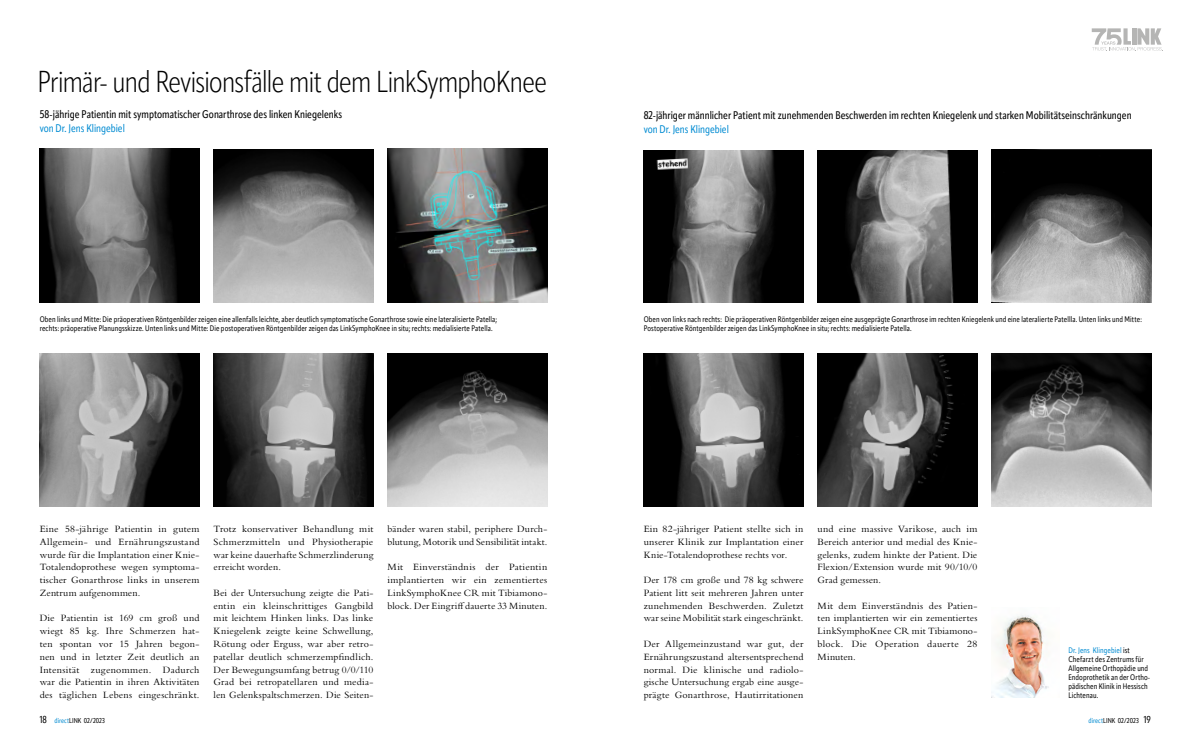
<style>
.page{position:relative;width:1191px;height:752px;background:#fff}
.page>*{position:absolute;margin:0;border:0;box-sizing:border-box;transform-origin:0 0}
.t1{font:300 30px "Apparat Cond";letter-spacing:-.02em;color:#000}
.t2{font:500 11px "Apparat Cond";color:#000}
.t3{font:11px "Apparat Cond";color:#008bd2}
.t4{font:10px/12.8px "Bembo MT Pro";letter-spacing:.015em;color:#000;text-align:justify}
.t5{font:8px/9px "Apparat Cond";letter-spacing:.01em;color:#000}
.t6{font:7px "Apparat Cond";letter-spacing:.01em;color:#000}
.s1{color:#008bd2}
.s2{font-size:10px}
.s3{font-size:9.9px}
</style>
<div class="page">
<img style="left:40px;top:149px;width:159px;height:153px">
<img style="left:214px;top:149px;width:159px;height:153px">
<img style="left:387px;top:149px;width:160px;height:153px">
<img style="left:40px;top:353px;width:159px;height:153px">
<img style="left:643px;top:150px;width:160px;height:152px">
<img style="left:817px;top:150px;width:160px;height:152px">
<img style="left:643px;top:353px;width:160px;height:153px">
<img style="left:817px;top:353px;width:160px;height:153px">
<img style="left:991px;top:150px;width:160px;height:152px">
<img style="left:991px;top:615px;width:58px;height:82px">
<img style="left:214px;top:353px;width:159px;height:153px">
<img style="left:387px;top:353px;width:160px;height:153px">
<img style="left:991px;top:353px;width:160px;height:153px">
<svg style="left:1091px;top:28px;width:72px;height:23px"></svg>
<h1 class="t1" style="left:38px;top:64px;width:511px">Primär- und Revisionsfälle mit dem LinkSymphoKnee</h1>
<p class="t2" style="left:40px;top:108px;width:304px">58-jährige Patientin mit symptomatischer Gonarthrose des linken Kniegelenks</p>
<p class="t3" style="left:40px;top:122px;width:87px">von Dr. Jens Klingebiel</p>
<p class="t2" style="left:643px;top:109px;width:489px">82-jähriger männlicher Patient mit zunehmenden Beschwerden im rechten Kniegelenk und starken Mobilitätseinschränkungen</p>
<p class="t3" style="left:643px;top:123px;width:87px">von Dr. Jens Klingebiel</p>
<p class="t5" style="left:40px;top:314px;width:459px">Oben links und Mitte: Die präoperativen Röntgenbilder zeigen eine allenfalls leichte, aber deutlich symptomatische Gonarthrose sowie eine lateralisierte Patella; rechts: präoperative Planungsskizze. Unten links und Mitte: Die postoperativen Röntgenbilder zeigen das LinkSymphoKnee in situ; rechts: medialisierte Patella.</p>
<p class="t5" style="left:643px;top:314px;width:500px">Oben von links nach rechts: Die präoperativen Röntgenbilder zeigen eine ausgeprägte Gonarthrose im rechten Kniegelenk und eine lateralierte Patellla. Unten links und Mitte:<br>Postoperative Röntgenbilder zeigen das LinkSymphoKnee in situ; rechts: medialisierte Patella.</p>
<p class="t4" style="left:40px;top:522px;width:161px">Eine 58-jährige Patientin in gutem Allgemein- und Ernährungszustand wurde für die Implantation einer Knie-Totalendoprothese wegen symptoma&shy;tischer Gonarthrose links in unserem Zentrum aufgenommen.</p>
<p class="t4" style="left:40px;top:611px;width:161px">Die Patientin ist 169 cm groß und wiegt 85 kg. Ihre Schmerzen hat&shy;ten spontan vor 15 Jahren begon&shy;nen und in letzter Zeit deutlich an Intensität zugenommen. Dadurch war die Patientin in ihren Aktivitäten des täglichen Lebens eingeschränkt.</p>
<p class="t4" style="left:214px;top:522px;width:161px">Trotz konservativer Behandlung mit Schmerzmitteln und Physiotherapie war keine dauerhafte Schmerzlinderung erreicht worden.</p>
<p class="t4" style="left:214px;top:586px;width:161px">Bei der Untersuchung zeigte die Pati&shy;entin ein kleinschrittiges Gangbild mit leichtem Hinken links. Das linke Kniegelenk zeigte keine Schwellung, Rötung oder Erguss, war aber retro&shy;patellar deutlich schmerzempfindlich.<br>Der Bewegungsumfang betrug 0/0/110<br>Grad bei retropatellaren und media&shy;len Gelenkspaltschmerzen. Die Seiten-</p>
<p class="t4" style="left:387px;top:522px;width:161px">bänder waren stabil, periphere Durch&shy;blutung, Motorik und Sensibilität intakt.</p>
<p class="t4" style="left:387px;top:560px;width:161px">Mit Einverständnis der Patientin implantierten wir ein zementiertes LinkSymphoKnee CR mit Tibiamono&shy;block. Der Eingriff dauerte 33 Minuten.</p>
<p class="t4" style="left:643px;top:522px;width:161px">Ein 82-jähriger Patient stellte sich in unserer Klinik zur Implantation einer Knie-Totalendoprothese rechts vor.</p>
<p class="t4" style="left:643px;top:573px;width:161px">Der 178 cm große und 78 kg schwere Patient litt seit mehreren Jahren unter zunehmenden Beschwerden. Zuletzt war seine Mobilität stark eingeschränkt.</p>
<p class="t4" style="left:643px;top:637px;width:161px">Der Allgemeinzustand war gut, der Ernährungszustand altersentsprechend normal. Die klinische und radiolo&shy;gische Untersuchung ergab eine ausge&shy;prägte Gonarthrose, Hautirritationen</p>
<p class="t5" style="left:1068px;top:645px;width:83px"><span class="s1">Dr. Jens Klingebiel</span> ist<br>Chefarzt des Zentrums für<br>Allgemeine Orthopädie und<br>Endoprothetik an der Ortho&shy;pädischen Klinik in Hessisch<br>Lichtenau.</p>
<p class="t4" style="left:817px;top:522px;width:161px">und eine massive Varikose, auch im Bereich anterior und medial des Knie&shy;gelenks, zudem hinkte der Patient. Die Flexion/Extension wurde mit 90/10/0<br>Grad gemessen.</p>
<p class="t4" style="left:817px;top:598px;width:161px">Mit dem Einverständnis des Patien&shy;ten implantierten wir ein zementiertes LinkSymphoKnee CR mit Tibiamono&shy;block. Die Operation dauerte 28<br>Minuten.</p>
<p class="t6" style="left:40px;top:716px;width:67px"><span class="s2">18</span> <span class="s1">direct</span>LINK 02/2023</p>
<p class="t6" style="left:1088px;top:716px;width:64px"><span class="s1">direct</span>LINK 02/2023 <span class="s3">19</span></p>
</div>
